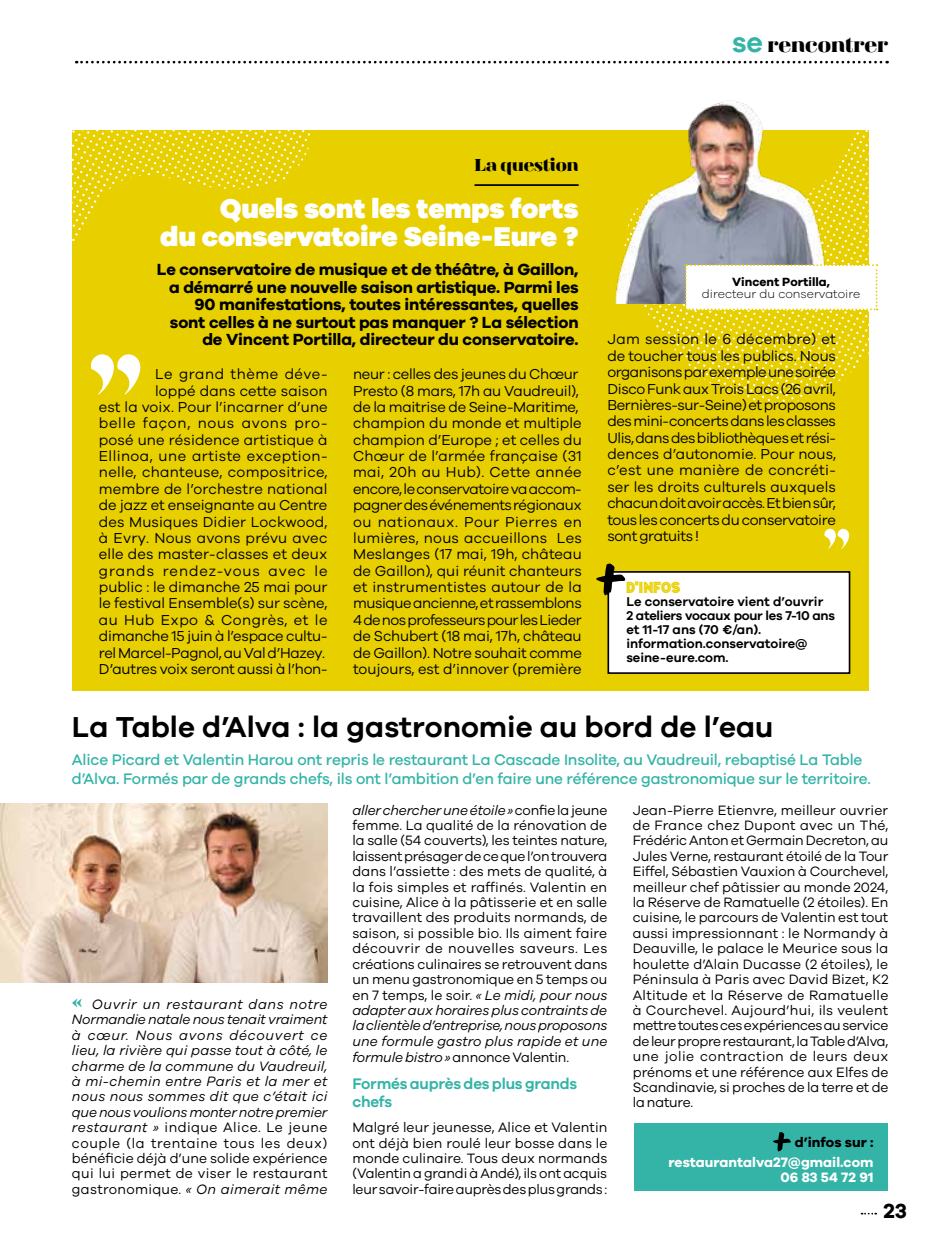
<style>
.page{position:relative;width:943px;height:1251px;background:#fff}
.page>*{position:absolute;margin:0;border:0;box-sizing:border-box;transform-origin:0 0}
.t1{font:600 29.75px "Galano Grotesque";color:#000}
.t2{font:900 28px/28px "Galano Grotesque";color:#fff;text-align:right}
.t3{font:21px "Magnel";color:#000}
.t4{font:700 21px "Galano Grotesque";color:#000}
.t5{font:17.5px "Magnel";color:#000}
.t6{font:700 16.62px/17.5px "Galano Grotesque";letter-spacing:-.01em;color:#000;text-align:right}
.t7{font:500 15.75px/18.9px "Galano Grotesque";letter-spacing:-.01em;color:#33b4a7}
.t8{font:600 15.75px/17.3px "Galano Grotesque";letter-spacing:-.01em;color:#33b4a7}
.t9{font:15.75px "Dopestby MARSNEV";color:#e8d000}
.t10{font:14.88px/16.3px "Galano Grotesque";color:#000;text-align:right}
.t11{font:14px/15.4px "Galano Grotesque";letter-spacing:-.015em;color:#000;text-align:justify}
.t12{font:italic 14px/15.4px "Galano Grotesque";letter-spacing:-.015em;color:#000;text-align:justify}
.t13{font:700 14px/15.8px "Galano Grotesque";color:#fff;text-align:right}
.t14{font:700 14px "Galano Grotesque";color:#000}
.t15{font:600 13.12px/14px "Galano Grotesque";color:#000}
.t16{font:300 12.25px "Galano Grotesque";color:#000}
.t17{font:700 12.25px "Galano Grotesque";color:#000}
.s1{font-family:"Galano Grotesque";font-weight:600;font-size:28.88px;color:#33b4a7}
.s2{font-family:"Lust";font-style:normal;font-size:22.75px;color:#33b4a7}
.s3{font-style:normal}
.s4{font-style:italic}
</style>
<div class="page">
<div style="left:633px;top:1122px;width:254px;height:68px;background:#33b4a7"></div>
<svg style="left:773px;top:1132px;width:18px;height:19px"></svg>
<img style="left:0;top:803px;width:327px;height:179px">
<div style="left:72px;top:130px;width:796px;height:560px;background:#e8d000"></div>
<svg style="left:824px;top:528px;width:25px;height:20px"></svg>
<div style="left:608px;top:571px;width:241px;height:102px;background:#fff"></div>
<div style="left:607px;top:571px;width:243px;height:102px;border:2px solid #000"></div>
<svg style="left:596px;top:563px;width:29px;height:32px"></svg>
<svg style="left:72px;top:60px;width:817px;height:396px"></svg>
<svg style="left:861px;top:1212px;width:15px;height:2px"></svg>
<h3 class="t3" style="left:732px;top:31px;width:158px"><span class="s1">se</span> rencontrer</h3>
<p class="t5" style="left:474px;top:153px;width:106px">La question</p>
<h2 class="t2" style="left:160px;top:193px;width:420px">Quels sont les temps forts<br>du conservatoire Seine-Eure ?</h2>
<p class="t6" style="left:157px;top:260px;width:423px">Le conservatoire de musique et de théâtre, à Gaillon, a démarré une nouvelle saison artistique. Parmi les 90 manifestations, toutes intéressantes, quelles sont celles à ne surtout pas manquer ? La sélection de Vincent Portilla, directeur du conservatoire.</p>
<p class="t10" style="left:99px;top:365px;width:230px">Le grand thème déve-<br>loppé dans cette saison<br>est la voix. Pour l’incarner d’une belle façon, nous avons pro&shy;posé une résidence artistique à<br>Ellinoa, une artiste exception&shy;nelle, chanteuse, compositrice, membre de l’orchestre national de jazz et enseignante au Centre des Musiques Didier Lockwood, à Evry. Nous avons prévu avec elle des master-classes et deux grands rendez-vous avec le public : le dimanche 25 mai pour le festival Ensemble(s) sur scène, au Hub Expo &amp; Congrès, et le dimanche 15 juin à l’espace cultu&shy;rel Marcel-Pagnol, au Val d’Hazey.<br>D’autres voix seront aussi à l’hon-</p>
<p class="t10" style="left:353px;top:365px;width:230px;text-align:left">neur : celles des jeunes du Chœur<br>Presto (8 mars, 17h au Vaudreuil), de la maitrise de Seine-Maritime, champion du monde et multiple champion d’Europe ; et celles du<br>Chœur de l’armée française (31 mai, 20h au Hub). Cette année encore, le conservatoire va accom&shy;pagner des événements régionaux ou nationaux. Pour Pierres en lumières, nous accueillons Les<br>Meslanges (17 mai, 19h, château de Gaillon), qui réunit chanteurs et instrumentistes autour de la musique ancienne, et rassemblons<br>4 de nos professeurs pour les Lieder de Schubert (18 mai, 17h, château de Gaillon). Notre souhait comme toujours, est d’innover (première</p>
<p class="t17" style="left:732px;top:274px;width:99px">Vincent Portilla,</p>
<p class="t16" style="left:702px;top:287px;width:160px">directeur du conservatoire</p>
<p class="t10" style="left:607px;top:331px;width:230px;text-align:justify">Jam session le 6 décembre) et de toucher tous les publics. Nous organisons par exemple une soirée Disco Funk aux Trois Lacs (26 avril, Bernières-sur-Seine) et proposons des mini-concerts dans les classes Ulis, dans des bibliothèques et rési&shy;dences d’autonomie. Pour nous, c’est une manière de concréti&shy;ser les droits culturels auxquels chacun doit avoir accès. Et bien sûr, tous les concerts du conservatoire sont gratuits !</p>
<p class="t9" style="left:626px;top:581px;width:56px">D’INFOS</p>
<p class="t15" style="left:626px;top:594px;width:210px">Le conservatoire vient d’ouvrir<br>2 ateliers vocaux pour les 7-10 ans et 11-17 ans (70 €/an). information.conservatoire@ seine-eure.com.</p>
<h1 class="t1" style="left:72px;top:708px;width:703px">La Table d’Alva : la gastronomie au bord de l’eau</h1>
<p class="t7" style="left:72px;top:750px;width:800px">Alice Picard et Valentin Harou ont repris le restaurant La Cascade Insolite, au Vaudreuil, rebaptisé La Table d’Alva. Formés par de grands chefs, ils ont l’ambition d’en faire une référence gastronomique sur le territoire.</p>
<p class="t12" style="left:72px;top:995px;width:257px"><span class="s2">«</span> Ouvrir un restaurant dans notre Normandie natale nous tenait vraiment à cœur. Nous avons découvert ce lieu, la rivière qui passe tout à côté, le charme de la commune du Vaudreuil, à mi-chemin entre Paris et la mer et nous nous sommes dit que c’était ici que nous voulions monter notre premier restaurant » <span class="s3">indique Alice. Le jeune couple (la trentaine tous les deux) bénéficie déjà d’une solide expérience qui lui permet de viser le restaurant gastronomique.</span> « On aimerait même</p>
<p class="t11" style="left:352px;top:801px;width:257px"><span class="s4">aller chercher une étoile »</span> confie la jeune femme. La qualité de la rénovation de la salle (54 couverts), les teintes nature, laissent présager de ce que l’on trouvera dans l’assiette : des mets de qualité, à la fois simples et raffinés. Valentin en cuisine, Alice à la pâtisserie et en salle travaillent des produits normands, de saison, si possible bio. Ils aiment faire découvrir de nouvelles saveurs. Les créations culinaires se retrouvent dans un menu gastronomique en 5 temps ou en 7 temps, le soir. <span class="s4">« Le midi, pour nous adapter aux horaires plus contraints de la clientèle d’entreprise, nous proposons une formule gastro plus rapide et une formule bistro »</span> annonce Valentin.</p>
<p class="t8" style="left:352px;top:1074px;width:226px">Formés auprès des plus grands chefs</p>
<p class="t11" style="left:352px;top:1118px;width:256px">Malgré leur jeunesse, Alice et Valentin ont déjà bien roulé leur bosse dans le monde culinaire. Tous deux normands (Valentin a grandi à Andé), ils ont acquis leur savoir-faire auprès des plus grands:</p>
<p class="t11" style="left:632px;top:801px;width:257px">Jean-Pierre Etienvre, meilleur ouvrier de France chez Dupont avec un Thé, Frédéric Anton et Germain Decreton, au Jules Verne, restaurant étoilé de la Tour Eiffel, Sébastien Vauxion à Courchevel, meilleur chef pâtissier au monde 2024, la Réserve de Ramatuelle (2 étoiles). En cuisine, le parcours de Valentin est tout aussi impressionnant : le Normandy à Deauville, le palace le Meurice sous la houlette d’Alain Ducasse (2 étoiles), le Péninsula à Paris avec David Bizet, K2<br>Altitude et la Réserve de Ramatuelle à Courchevel. Aujourd’hui, ils veulent mettre toutes ces expériences au service de leur propre restaurant, la Table d’Alva, une jolie contraction de leurs deux prénoms et une référence aux Elfes de Scandinavie, si proches de la terre et de la nature.</p>
<p class="t14" style="left:794px;top:1133px;width:80px">d’infos sur :</p>
<p class="t13" style="left:668px;top:1153px;width:206px">restaurantalva27@gmail.com<br>06 83 54 72 91</p>
<h3 class="t4" style="left:883px;top:1197px;width:25px">23</h3>
</div>
